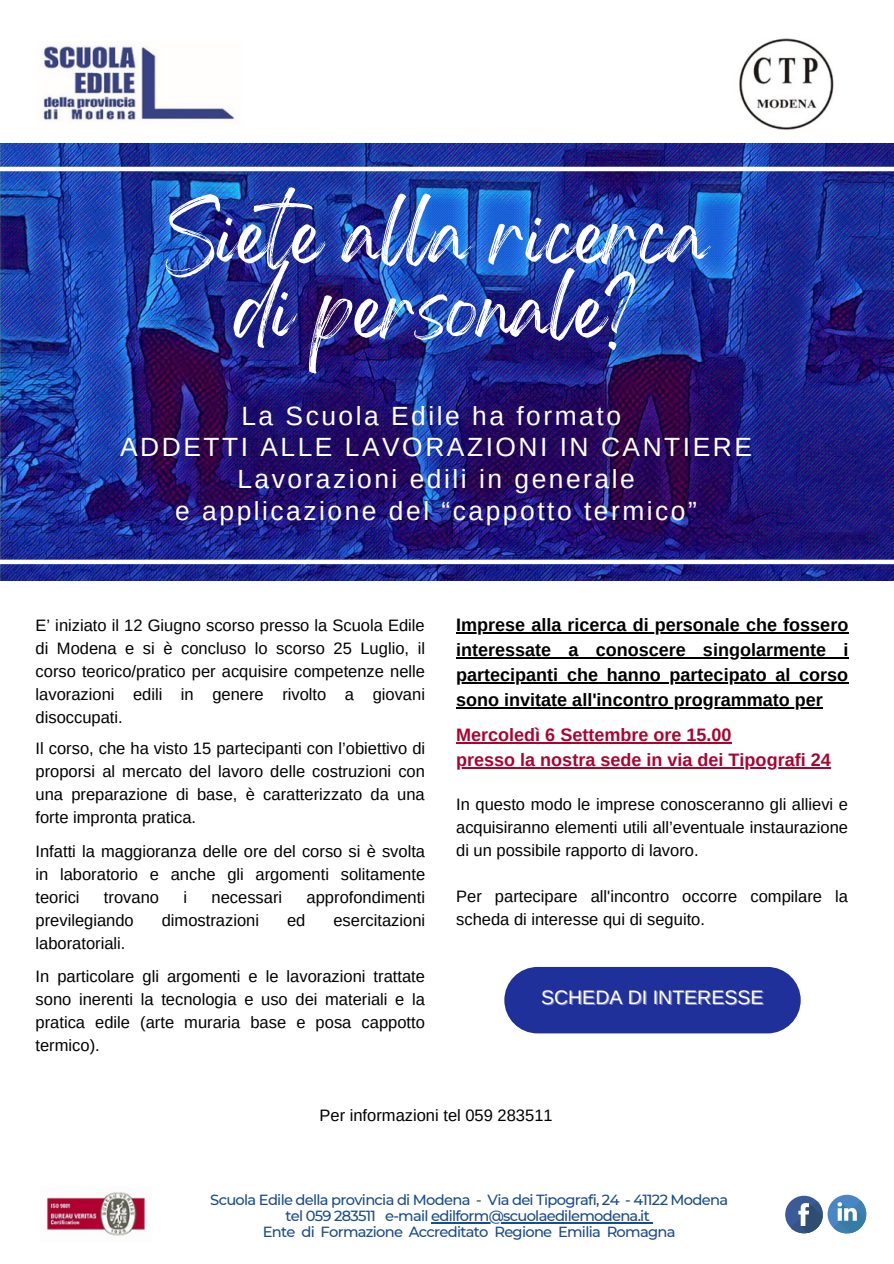
<style>
.page{position:relative;width:894px;height:1264px;background:#fff}
.page>*{position:absolute;margin:0;border:0;box-sizing:border-box;transform-origin:0 0}
.t1{font:59.1px/74.2px "Gellatio";color:#fff;text-align:center}
.t2{font:26.4px "Arimo";letter-spacing:.095em;color:#fff}
.t3{font:19.5px "Arimo";color:#fff}
.t4{font:700 18px/25px "Arimo";color:#000;text-align:justify}
.t5{font:700 18px "Arimo";color:#ab0330}
.t6{font:16.5px/23px "Arimo";color:#000;text-align:justify}
.t7{font:500 14.7px "Montserrat";letter-spacing:-.05em;color:#1a4b8d}
</style>
<div class="page">
<img style="left:46px;top:1192px;width:99px;height:44px">
<svg style="left:827px;top:1194px;width:39px;height:39px"></svg>
<svg style="left:833px;top:1200px;width:34px;height:34px"></svg>
<svg style="left:785px;top:1195px;width:37px;height:38px"></svg>
<svg style="left:790px;top:1201px;width:33px;height:33px"></svg>
<img style="left:42px;top:41px;width:193px;height:81px">
<img style="left:739px;top:38px;width:95px;height:92px">
<img style="left:0;top:144px;width:893px;height:437px">
<div style="left:0;top:559px;width:893px;height:5px;background:#fff"></div>
<hr style="left:0;top:167px;width:893px;height:4px;background:#fff">
<hr style="left:431px;top:1222px;width:218px;height:1px;background:#1a4b8d">
<div style="left:504px;top:966px;width:296px;height:67px;background:#1f309b;border-radius:33px"></div>
<hr style="left:456px;top:632px;width:392px;height:1px;background:#000">
<hr style="left:456px;top:657px;width:392px;height:1px;background:#000">
<hr style="left:456px;top:682px;width:392px;height:1px;background:#000">
<hr style="left:456px;top:707px;width:366px;height:1px;background:#000">
<hr style="left:456px;top:742px;width:275px;height:1px;background:#ab0330">
<hr style="left:456px;top:767px;width:374px;height:1px;background:#ab0330">
<p class="t1" style="left:165px;top:218px;width:544px">Siete alla ricerca di personale?</p>
<p class="t2" style="left:241px;top:401px;width:381px">La Scuola Edile ha formato</p>
<p class="t2" style="left:120px;top:432px;width:633px">ADDETTI ALLE LAVORAZIONI IN CANTIERE</p>
<p class="t2" style="left:237px;top:464px;width:399px">Lavorazioni edili in generale</p>
<p class="t2" style="left:175px;top:495px;width:523px">e applicazione del “cappotto termico”</p>
<p class="t6" style="left:36px;top:614px;width:391px">E’ iniziato il 12 Giugno scorso presso la Scuola Edile di Modena e si è concluso lo scorso 25 Luglio, il corso teorico/pratico per acquisire competenze nelle lavorazioni edili in genere rivolto a giovani disoccupati.</p>
<p class="t6" style="left:36px;top:737px;width:391px">Il corso, che ha visto 15 partecipanti con l’obiettivo di proporsi al mercato del lavoro delle costruzioni con una preparazione di base, è caratterizzato da una forte impronta pratica.</p>
<p class="t6" style="left:36px;top:839px;width:391px">Infatti la maggioranza delle ore del corso si è svolta in laboratorio e anche gli argomenti solitamente teorici</p>
<p class="t6" style="left:104px;top:885px;width:57px">trovano</p>
<p class="t6" style="left:183px;top:885px;width:5px">i</p>
<p class="t6" style="left:211px;top:885px;width:72px">necessari</p>
<p class="t6" style="left:306px;top:885px;width:120px">approfondimenti</p>
<p class="t6" style="left:36px;top:908px;width:100px">previlegiando</p>
<p class="t6" style="left:162px;top:908px;width:99px">dimostrazioni</p>
<p class="t6" style="left:287px;top:908px;width:20px">ed</p>
<p class="t6" style="left:333px;top:908px;width:93px">esercitazioni</p>
<p class="t6" style="left:36px;top:931px;width:91px">laboratoriali.</p>
<p class="t6" style="left:36px;top:964px;width:391px">In particolare gli argomenti e le lavorazioni trattate sono inerenti la tecnologia e uso dei materiali e la pratica edile (arte muraria base e posa cappotto termico).</p>
<p class="t4" style="left:456px;top:612px;width:393px">Imprese alla ricerca di personale che fossero interessate a conoscere singolarmente i partecipanti che hanno partecipato al corso sono invitate all'incontro programmato per</p>
<p class="t5" style="left:456px;top:725px;width:277px">Mercoledì 6 Settembre ore 15.00</p>
<p class="t5" style="left:456px;top:750px;width:376px">presso la nostra sede in via dei Tipografi 24</p>
<p class="t6" style="left:456px;top:792px;width:393px">In questo modo le imprese conosceranno gli allievi e acquisiranno elementi utili all’eventuale instaurazione di un possibile rapporto di lavoro.</p>
<p class="t6" style="left:456px;top:884px;width:393px">Per partecipare all'incontro occorre compilare la scheda di interesse qui di seguito.</p>
<p class="t3" style="left:541px;top:986px;width:224px">SCHEDA DI INTERESSE</p>
<p class="t6" style="left:319px;top:1103px;width:235px">Per informazioni tel 059 283511</p>
<p class="t7" style="left:210px;top:1190px;width:519px">Scuola Edile della provincia di Modena - Via dei Tipografi, 24 - 41122 Modena</p>
<p class="t7" style="left:285px;top:1206px;width:366px">tel 059 283511 e-mail edilform@scuolaedilemodena.it</p>
<p class="t7" style="left:263px;top:1222px;width:414px">Ente di Formazione Accreditato Regione Emilia Romagna</p>
</div>
